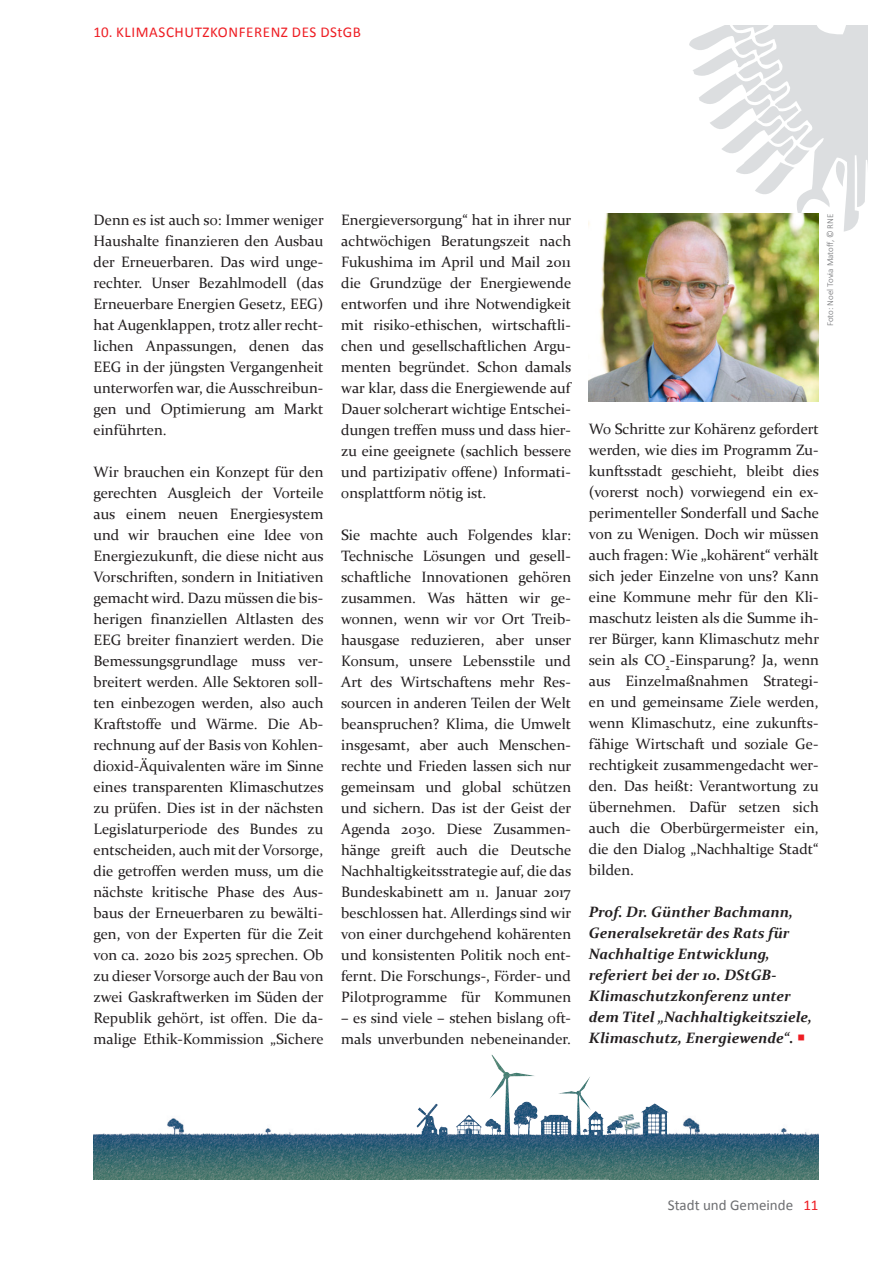
<style>
.page{position:relative;width:893px;height:1263px;background:#fff}
.page>*{position:absolute;margin:0;border:0;box-sizing:border-box;transform-origin:0 0}
.t1{font:15px/21px "Constantia";color:#231f20;text-align:justify}
.t2{font:italic 700 15px/21px "Constantia";color:#231f20}
.t3{font:15px "Calibri";letter-spacing:.04em;color:#ee1d23}
.t4{font:15px "Calibri";color:#6d6e71}
.t5{font:300 9px "Calibri";color:#6d6e71}
.s1{color:#ee1d23}
</style>
<div class="page">
<svg style="left:675px;top:26px;width:192px;height:206px"></svg>
<img style="left:589px;top:214px;width:230px;height:188px">
<img style="left:94px;top:1118px;width:245px;height:62px">
<img style="left:609px;top:1103px;width:210px;height:76px">
<img style="left:491px;top:1055px;width:13px;height:32px">
<img style="left:339px;top:1133px;width:75px;height:47px">
<p class="t3" style="left:94px;top:22px;width:269px">10. KLIMASCHUTZKONFERENZ DES DStGB</p>
<p class="t1" style="left:94px;top:210px;width:232px">Denn es ist auch so: Immer weniger Haushalte finanzieren den Ausbau der Erneuerbaren. Das wird unge&shy;rechter. Unser Bezahlmodell (das Erneuerbare Energien Gesetz, EEG) hat Augenklappen, trotz aller recht&shy;lichen Anpassungen, denen das EEG in der jüngsten Vergangenheit unterworfen war, die Ausschreibun&shy;gen und Optimierung am Markt einführten.</p>
<p class="t1" style="left:94px;top:462px;width:232px">Wir brauchen ein Konzept für den gerechten Ausgleich der Vorteile aus einem neuen Energiesystem und wir brauchen eine Idee von Energiezukunft, die diese nicht aus Vorschriften, sondern in Initiativen gemacht wird. Dazu müssen die bis&shy;herigen finanziellen Altlasten des EEG breiter finanziert werden. Die Bemessungsgrundlage muss ver&shy;breitert werden. Alle Sektoren soll&shy;ten einbezogen werden, also auch Kraftstoffe und Wärme. Die Ab&shy;rechnung auf der Basis von Kohlen&shy;dioxid-Äquivalenten wäre im Sinne eines transparenten Klimaschutzes zu prüfen. Dies ist in der nächsten Legislaturperiode des Bundes zu entscheiden, auch mit der Vorsorge, die getroffen werden muss, um die nächste kritische Phase des Aus&shy;baus der Erneuerbaren zu bewälti&shy;gen, von der Experten für die Zeit von ca. 2020 bis 2025 sprechen. Ob zu dieser Vorsorge auch der Bau von zwei Gaskraftwerken im Süden der Republik gehört, ist offen. Die da&shy;malige Ethik-Kommission „Sichere</p>
<p class="t1" style="left:341px;top:210px;width:232px">Energieversorgung“ hat in ihrer nur achtwöchigen Beratungszeit nach Fukushima im April und Mail 2011 die Grundzüge der Energiewende entworfen und ihre Notwendigkeit mit risiko-ethischen, wirtschaftli&shy;chen und gesellschaftlichen Argu&shy;menten begründet. Schon damals war klar, dass die Energiewende auf Dauer solcherart wichtige Entschei&shy;dungen treffen muss und dass hier&shy;zu eine geeignete (sachlich bessere und partizipativ offene) Informati&shy;onsplattform nötig ist.</p>
<p class="t1" style="left:341px;top:525px;width:232px">Sie machte auch Folgendes klar:<br>Technische Lösungen und gesell&shy;schaftliche Innovationen gehören zusammen. Was hätten wir ge&shy;wonnen, wenn wir vor Ort Treib&shy;hausgase reduzieren, aber unser Konsum, unsere Lebensstile und Art des Wirtschaftens mehr Res&shy;sourcen in anderen Teilen der Welt beanspruchen? Klima, die Umwelt insgesamt, aber auch Menschen&shy;rechte und Frieden lassen sich nur gemeinsam und global schützen und sichern. Das ist der Geist der Agenda 2030. Diese Zusammen&shy;hänge greift auch die Deutsche Nachhaltigkeitsstrategie auf, die das Bundeskabinett am 11. Januar 2017 beschlossen hat. Allerdings sind wir von einer durchgehend kohärenten und konsistenten Politik noch ent&shy;fernt. Die Forschungs-, Förder- und Pilotprogramme für Kommunen</p>
<p class="t1" style="left:341px;top:1008px;width:231px">– es sind viele – stehen bislang oft&shy;mals unverbunden nebeneinander.</p>
<p class="t5" style="left:825px;top:326px;width:114px;rotate:-90deg">Foto: Noel Tovia Matof, © RNE</p>
<p class="t1" style="left:589px;top:419px;width:232px">Wo Schritte zur Kohärenz gefordert werden, wie dies im Programm Zu&shy;kunftsstadt geschieht, bleibt dies (vorerst noch) vorwiegend ein ex&shy;perimenteller Sonderfall und Sache von zu Wenigen. Doch wir müssen auch fragen: Wie „kohärent“ verhält sich jeder Einzelne von uns? Kann eine Kommune mehr für den Kli&shy;maschutz leisten als die Summe ih&shy;rer Bürger, kann Klimaschutz mehr sein als CO<sub>2</sub>-Einsparung? Ja, wenn aus Einzelmaßnahmen Strategi&shy;en und gemeinsame Ziele werden, wenn Klimaschutz, eine zukunfts&shy;fähige Wirtschaft und soziale Ge&shy;rechtigkeit zusammengedacht wer&shy;den. Das heißt: Verantwortung zu übernehmen. Dafür setzen sich auch die Oberbürgermeister ein, die den Dialog „Nachhaltige Stadt“ bilden.</p>
<p class="t2" style="left:589px;top:903px;width:225px">Prof. Dr. Günther Bachmann,<br>Generalsekretär des Rats für<br>Nachhaltige Entwicklung, referiert bei der 10. DStGB-<br>Klimaschutzkonferenz unter dem Titel „Nachhaltigkeitsziele,<br>Klimaschutz, Energiewende“. <span class="s1">○</span></p>
<p class="t4" style="left:668px;top:1200px;width:152px">Stadt und Gemeinde <span class="s1">11</span></p>
</div>
